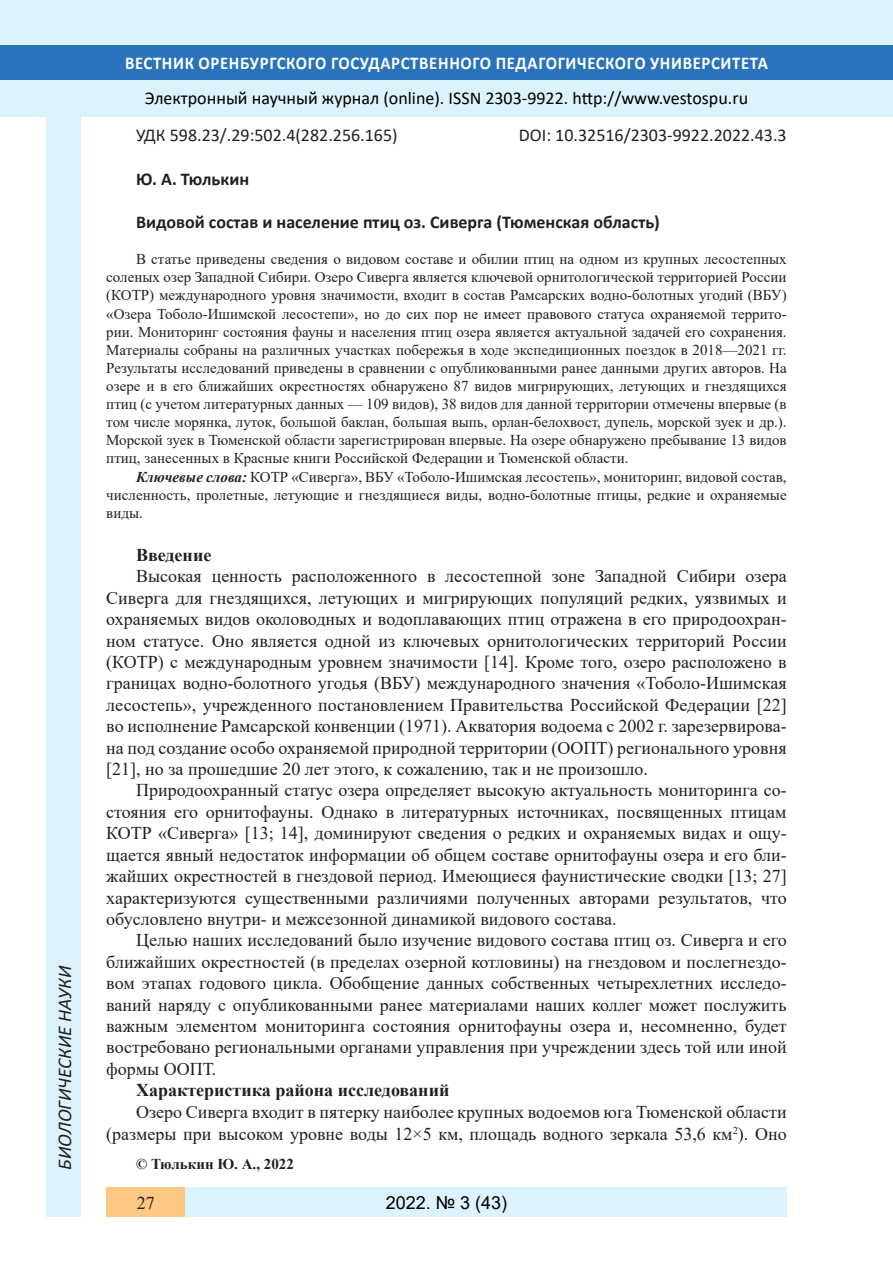
<style>
.page{position:relative;width:893px;height:1263px;background:#fff}
.page>*{position:absolute;margin:0;border:0;box-sizing:border-box;transform-origin:0 0}
.t1{font:italic 19.5px "Calibri";color:#231f20}
.Стиль2{font:18px/21.5px "Times New Roman";color:#231f20;text-align:justify}
.t2{font:18px "Calibri";color:#000}
.Заголовок_2{font:700 18px "Calibri";color:#231f20}
.Заголовок_2-2{font:18px "Calibri";color:#231f20}
.t3{font:700 18px "Calibri";letter-spacing:.04em;color:#fff;scale:.93 1}
.Стиль2-2{font:700 18px "Times New Roman";color:#231f20}
.t4{font:18px "Arial";color:#000}
.литература{font:15px/18.1px "Times New Roman";color:#231f20;text-align:justify}
.Стиль2-3{font:700 15px "Times New Roman";color:#231f20}
.s1{font-weight:700;font-style:italic}
</style>
<div class="page">
<div style="left:0;top:0;width:893px;height:116px;background:#dcf2fc"></div>
<div style="left:0;top:45px;width:893px;height:34px;background:#2873ba"></div>
<div style="left:47px;top:116px;width:34px;height:1101px;background:#dcf2fc"></div>
<div style="left:106px;top:1188px;width:681px;height:29px;background:#dcf2fc"></div>
<div style="left:106px;top:1188px;width:79px;height:29px;background:#fdc784"></div>
<p class="t1" style="left:51px;top:1170px;width:206px;rotate:-90deg">БИОЛОГИЧЕСКИЕ НАУКИ</p>
<p class="t3" style="left:125px;top:50px;width:693px">ВЕСТНИК ОРЕНБУРГСКОГО ГОСУДАРСТВЕННОГО ПЕДАГОГИЧЕСКОГО УНИВЕРСИТЕТА</p>
<p class="t2" style="left:145px;top:85px;width:605px">Электронный научный журнал (online). ISSN 2303-9922. http://www.vestospu.ru</p>
<p class="Заголовок_2-2" style="left:519px;top:123px;width:269px">DOI: 10.32516/2303-9922.2022.43.3</p>
<p class="Заголовок_2-2" style="left:136px;top:123px;width:263px">УДК 598.23/.29:502.4(282.256.165)</p>
<p class="Заголовок_2" style="left:136px;top:166px;width:115px">Ю. А. Тюлькин</p>
<p class="Заголовок_2" style="left:136px;top:209px;width:525px">Видовой состав и население птиц оз. Сиверга (Тюменская область)</p>
<p class="литература" style="left:106px;top:250px;width:682px;text-indent:30px">В статье приведены сведения о видовом составе и обилии птиц на одном из крупных лесостепных соленых озер Западной Сибири. Озеро Сиверга является ключевой орнитологической территорией России (КОТР) международного уровня значимости, входит в состав Рамсарских водно-болотных угодий (ВБУ) «Озера Тоболо-Ишимской лесостепи», но до сих пор не имеет правового статуса охраняемой террито&shy;рии. Мониторинг состояния фауны и населения птиц озера является актуальной задачей его сохранения.<br>Материалы собраны на различных участках побережья в ходе экспедиционных поездок в 2018—2021 гг.<br>Результаты исследований приведены в сравнении с опубликованными ранее данными других авторов. На озере и в его ближайших окрестностях обнаружено 87 видов мигрирующих, летующих и гнездящихся птиц (с учетом литературных данных — 109 видов), 38 видов для данной территории отмечены впервые (в том числе морянка, луток, большой баклан, большая выпь, орлан-белохвост, дупель, морской зуек и др.).<br>Морской зуек в Тюменской области зарегистрирован впервые. На озере обнаружено пребывание 13 видов птиц, занесенных в Красные книги Российской Федерации и Тюменской области.</p>
<p class="литература" style="left:106px;top:467px;width:682px;text-indent:30px"><span class="s1">Ключевые слова:</span> КОТР «Сиверга», ВБУ «Тоболо-Ишимская лесостепь», мониторинг, видовой состав, численность, пролетные, летующие и гнездящиеся виды, водно-болотные птицы, редкие и охраняемые виды.</p>
<p class="Стиль2-2" style="left:136px;top:542px;width:77px">Введение</p>
<p class="Стиль2" style="left:106px;top:565px;width:682px;text-indent:30px">Высокая ценность расположенного в лесостепной зоне Западной Сибири озера Сиверга для гнездящихся, летующих и мигрирующих популяций редких, уязвимых и охраняемых видов околоводных и водоплавающих птиц отражена в его природоохран&shy;ном статусе. Оно является одной из ключевых орнитологических территорий России (КОТР) с международным уровнем значимости [14]. Кроме того, озеро расположено в границах водно-болотного угодья (ВБУ) международного значения «Тоболо-Ишимская лесостепь», учрежденного постановлением Правительства Российской Федерации [22] во исполнение Рамсарской конвенции (1971). Акватория водоема с 2002 г. зарезервирова&shy;на под создание особо охраняемой природной территории (ООПТ) регионального уровня [21], но за прошедшие 20 лет этого, к сожалению, так и не произошло.</p>
<p class="Стиль2" style="left:106px;top:779px;width:682px;text-indent:30px">Природоохранный статус озера определяет высокую актуальность мониторинга со&shy;стояния его орнитофауны. Однако в литературных источниках, посвященных птицам КОТР «Сиверга» [13; 14], доминируют сведения о редких и охраняемых видах и ощу&shy;щается явный недостаток информации об общем составе орнитофауны озера и его бли&shy;жайших окрестностей в гнездовой период. Имеющиеся фаунистические сводки [13; 27] характеризуются существенными различиями полученных авторами результатов, что обусловлено внутри- и межсезонной динамикой видового состава.</p>
<p class="Стиль2" style="left:106px;top:929px;width:682px;text-indent:30px">Целью наших исследований было изучение видового состава птиц оз. Сиверга и его ближайших окрестностей (в пределах озерной котловины) на гнездовом и послегнездо&shy;вом этапах годового цикла. Обобщение данных собственных четырехлетних исследо&shy;ваний наряду с опубликованными ранее материалами наших коллег может послужить важным элементом мониторинга состояния орнитофауны озера и, несомненно, будет востребовано региональными органами управления при учреждении здесь той или иной формы ООПТ.</p>
<p class="Стиль2-2" style="left:136px;top:1077px;width:315px">Характеристика района исследований</p>
<p class="Стиль2" style="left:106px;top:1100px;width:682px;text-align:right">Озеро Сиверга входит в пятерку наиболее крупных водоемов юга Тюменской области (размеры при высоком уровне воды 12×5 км, площадь водного зеркала 53,6 км<sup>2</sup>). Оно</p>
<p class="Стиль2-3" style="left:136px;top:1153px;width:159px">© Тюлькин Ю. А., 2022</p>
<p class="Стиль2" style="left:137px;top:1191px;width:19px">27</p>
<p class="t4" style="left:386px;top:1190px;width:123px">2022. № 3 (43)</p>
</div>
